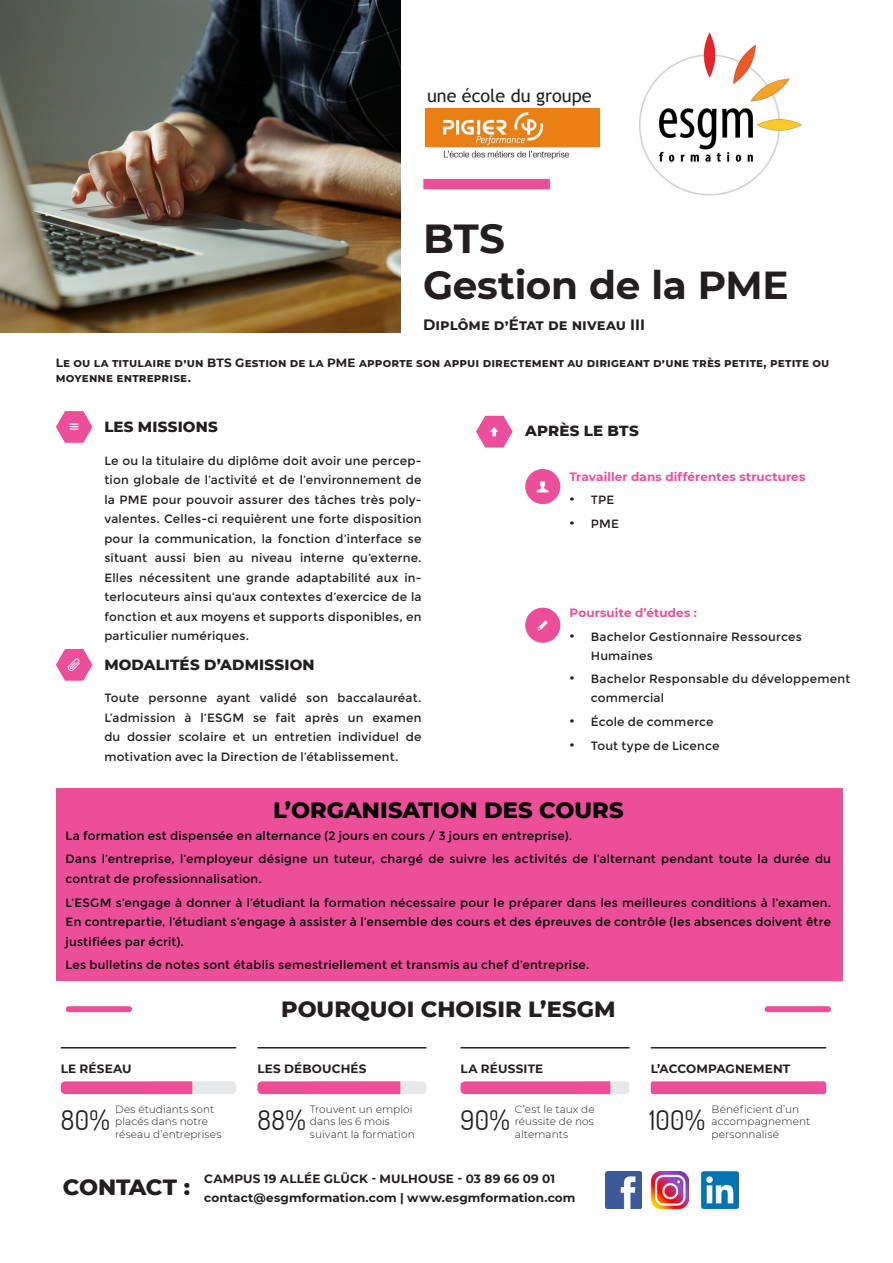
<style>
.page{position:relative;width:893px;height:1263px;background:#fff}
.page>*{position:absolute;margin:0;border:0;box-sizing:border-box;transform-origin:0 0}
.Header_01{font:700 40.5px "Montserrat";color:#231f20}
.Header_01-2{font:700 39px "Montserrat";letter-spacing:-.01em;color:#231f20}
.Number_01{font:27px "Dosis";letter-spacing:.01em;color:#231f20}
.Icon_01{font:25.5px "Entypo";color:#fff}
.Title_01{font:800 22.5px "Montserrat";color:#231f20}
.Title_01-2{font:800 22.5px "Montserrat";color:#000001}
.t1{font:18px "Trebuchet MS";color:#231f20}
.Title_02{font:800 15px "Montserrat";letter-spacing:.015em;color:#231f20}
.Header_02{font:700 15px "Montserrat";letter-spacing:.01em;color:#231f20}
.Body_Text{font:12px/19.5px "Montserrat";letter-spacing:.015em;color:#231f20;text-align:justify}
.Body_Text-2{font:12px/19.5px "Montserrat";letter-spacing:.015em;color:#000001}
.Title_03{font:700 12px "Montserrat";letter-spacing:.015em;color:#231f20}
.Header_02-2{font:700 12px/14.4px "Montserrat";letter-spacing:.02em;color:#231f20}
.Title_03-2{font:700 12px "Montserrat";letter-spacing:.01em;color:#ec4e9a}
.BT_07{font:300 10.5px/12.6px "Montserrat";letter-spacing:.01em;color:#231f20}
.s1{font-family:"Dosis";font-size:16.5px}
</style>
<div class="page">
<img style="left:1px;top:0;width:399px;height:333px">
<hr style="left:61px;top:1047px;width:175px;height:1px;background:#231f20">
<hr style="left:257px;top:1047px;width:169px;height:1px;background:#231f20">
<hr style="left:460px;top:1047px;width:169px;height:1px;background:#231f20">
<hr style="left:651px;top:1047px;width:175px;height:1px;background:#231f20">
<svg style="left:56px;top:411px;width:36px;height:32px"></svg>
<svg style="left:56px;top:649px;width:36px;height:32px"></svg>
<svg style="left:61px;top:1081px;width:175px;height:13px;background:#eb78b0"></svg>
<svg style="left:257px;top:1081px;width:169px;height:13px;background:#eb6aa8"></svg>
<svg style="left:460px;top:1081px;width:169px;height:13px;background:#eb64a5"></svg>
<div style="left:651px;top:1081px;width:175px;height:13px;background:#ec4e9a;border-radius:2px"></div>
<img style="left:639px;top:32px;width:163px;height:164px">
<img style="left:425px;top:108px;width:175px;height:52px">
<div style="left:423px;top:179px;width:127px;height:10px;background:#ec4e9a"></div>
<svg style="left:476px;top:416px;width:37px;height:31px"></svg>
<div style="left:525px;top:469px;width:35px;height:35px;background:#ec4e9a;border-radius:50%"></div>
<div style="left:525px;top:608px;width:35px;height:35px;background:#ec4e9a;border-radius:50%"></div>
<div style="left:69px;top:1006px;width:60px;height:6px;background:#ec4e9a"></div>
<div style="left:768px;top:1006px;width:60px;height:6px;background:#ec4e9a"></div>
<div style="left:56px;top:788px;width:786px;height:192px;background:#ec4e9a"></div>
<img style="left:605px;top:1171px;width:37px;height:37px">
<img style="left:701px;top:1171px;width:37px;height:38px">
<img style="left:651px;top:1172px;width:37px;height:36px">
<p class="t1" style="left:427px;top:84px;width:166px">une école du groupe</p>
<p class="Header_01" style="left:423px;top:209px;width:83px">BTS</p>
<p class="Header_01-2" style="left:423px;top:257px;width:367px">Gestion de la PME</p>
<p class="Header_02" style="left:423px;top:314px;width:224px">Diplôme d’État de niveau III</p>
<p class="Header_02-2" style="left:56px;top:355px;width:775px">Le ou la titulaire d’un BTS Gestion de la PME apporte son appui directement au dirigeant d’une très petite, petite ou moyenne entreprise.</p>
<p class="Icon_01" style="left:68px;top:409px;width:13px">i</p>
<p class="Icon_01" style="left:67px;top:647px;width:16px">'</p>
<p class="Title_02" style="left:104px;top:416px;width:115px">LES MISSIONS</p>
<p class="Body_Text" style="left:104px;top:451px;width:319px">Le ou la titulaire du diplôme doit avoir une percep&shy;tion globale de l’activité et de l’environnement de la PME pour pouvoir assurer des tâches très poly&shy;valentes. Celles-ci requièrent une forte disposition pour la communication, la fonction d’interface se situant aussi bien au niveau interne qu’externe.<br>Elles nécessitent une grande adaptabilité aux in&shy;terlocuteurs ainsi qu’aux contextes d’exercice de la fonction et aux moyens et supports disponibles, en particulier numériques.</p>
<p class="Title_02" style="left:104px;top:654px;width:212px">MODALITÉS D’ADMISSION</p>
<p class="Body_Text" style="left:104px;top:688px;width:319px">Toute personne ayant validé son baccalauréat.<br>L’admission à l’ESGM se fait après un examen du dossier scolaire et un entretien individuel de motivation avec la Direction de l’établissement.</p>
<p class="Icon_01" style="left:489px;top:414px;width:12px">è</p>
<p class="Title_02" style="left:525px;top:420px;width:115px">APRÈS LE BTS</p>
<p class="Title_03-2" style="left:570px;top:468px;width:237px">Travailler dans différentes structures</p>
<p class="Body_Text" style="left:570px;top:490px;width:46px"><span class="s1">•</span> TPE</p>
<p class="Body_Text" style="left:570px;top:514px;width:51px"><span class="s1">•</span> PME</p>
<p class="Icon_01" style="left:535px;top:469px;width:16px">+</p>
<p class="Icon_01" style="left:536px;top:608px;width:14px">&amp;</p>
<p class="Title_03-2" style="left:570px;top:604px;width:129px">Poursuite d’études :</p>
<p class="Body_Text" style="left:591px;top:627px;width:212px;text-indent:-21px"><span class="s1">•</span> Bachelor Gestionnaire Ressources<br>Humaines</p>
<p class="Body_Text" style="left:591px;top:669px;width:261px;text-indent:-21px"><span class="s1">•</span> Bachelor Responsable du développement commercial</p>
<p class="Body_Text" style="left:570px;top:712px;width:146px"><span class="s1">•</span> École de commerce</p>
<p class="Body_Text" style="left:570px;top:736px;width:151px"><span class="s1">•</span> Tout type de Licence</p>
<p class="Title_01-2" style="left:273px;top:793px;width:352px">L’ORGANISATION DES COURS</p>
<p class="Body_Text-2" style="left:66px;top:826px;width:508px">La formation est dispensée en alternance (2 jours en cours / 3 jours en entreprise).</p>
<p class="Body_Text-2" style="left:66px;top:849px;width:767px">Dans l’entreprise, l’employeur désigne un tuteur, chargé de suivre les activités de l’alternant pendant toute la durée du contrat de professionnalisation.</p>
<p class="Body_Text-2" style="left:66px;top:893px;width:767px;text-align:justify">L’ESGM s’engage à donner à l’étudiant la formation nécessaire pour le préparer dans les meilleures conditions à l’examen.<br>En contrepartie, l’étudiant s’engage à assister à l’ensemble des cours et des épreuves de contrôle (les absences doivent être justifiées par écrit).</p>
<p class="Body_Text-2" style="left:66px;top:955px;width:525px">Les bulletins de notes sont établis semestriellement et transmis au chef d’entreprise.</p>
<p class="Title_01" style="left:281px;top:992px;width:336px">POURQUOI CHOISIR L’ESGM</p>
<p class="Title_03" style="left:61px;top:1060px;width:73px">LE RÉSEAU</p>
<p class="Title_03" style="left:257px;top:1060px;width:111px">LES DÉBOUCHÉS</p>
<p class="Title_03" style="left:460px;top:1060px;width:84px">LA RÉUSSITE</p>
<p class="Title_03" style="left:651px;top:1060px;width:141px">L’ACCOMPAGNEMENT</p>
<p class="Number_01" style="left:61px;top:1102px;width:51px">80%</p>
<p class="Number_01" style="left:257px;top:1102px;width:50px">88%</p>
<p class="Number_01" style="left:460px;top:1102px;width:51px">90%</p>
<p class="Number_01" style="left:649px;top:1102px;width:58px">100%</p>
<p class="BT_07" style="left:712px;top:1102px;width:100px">Bénéficient d’un accompagnement personnalisé</p>
<p class="BT_07" style="left:115px;top:1102px;width:108px">Des étudiants sont placés dans notre réseau d’entreprises</p>
<p class="BT_07" style="left:310px;top:1102px;width:106px">Trouvent un emploi dans les 6 mois suivant la formation</p>
<p class="BT_07" style="left:515px;top:1102px;width:81px">C’est le taux de</p>
<p class="BT_07" style="left:515px;top:1115px;width:81px">réussite de nos</p>
<p class="BT_07" style="left:515px;top:1127px;width:55px">alternants</p>
<p class="Title_01" style="left:63px;top:1171px;width:129px">CONTACT :</p>
<p class="Title_03" style="left:204px;top:1170px;width:352px">CAMPUS 19 ALLÉE GLÜCK - MULHOUSE - 03 89 66 09 01</p>
<p class="Title_03" style="left:204px;top:1188px;width:373px">contact@esgmformation.com | www.esgmformation.com</p>
</div>
